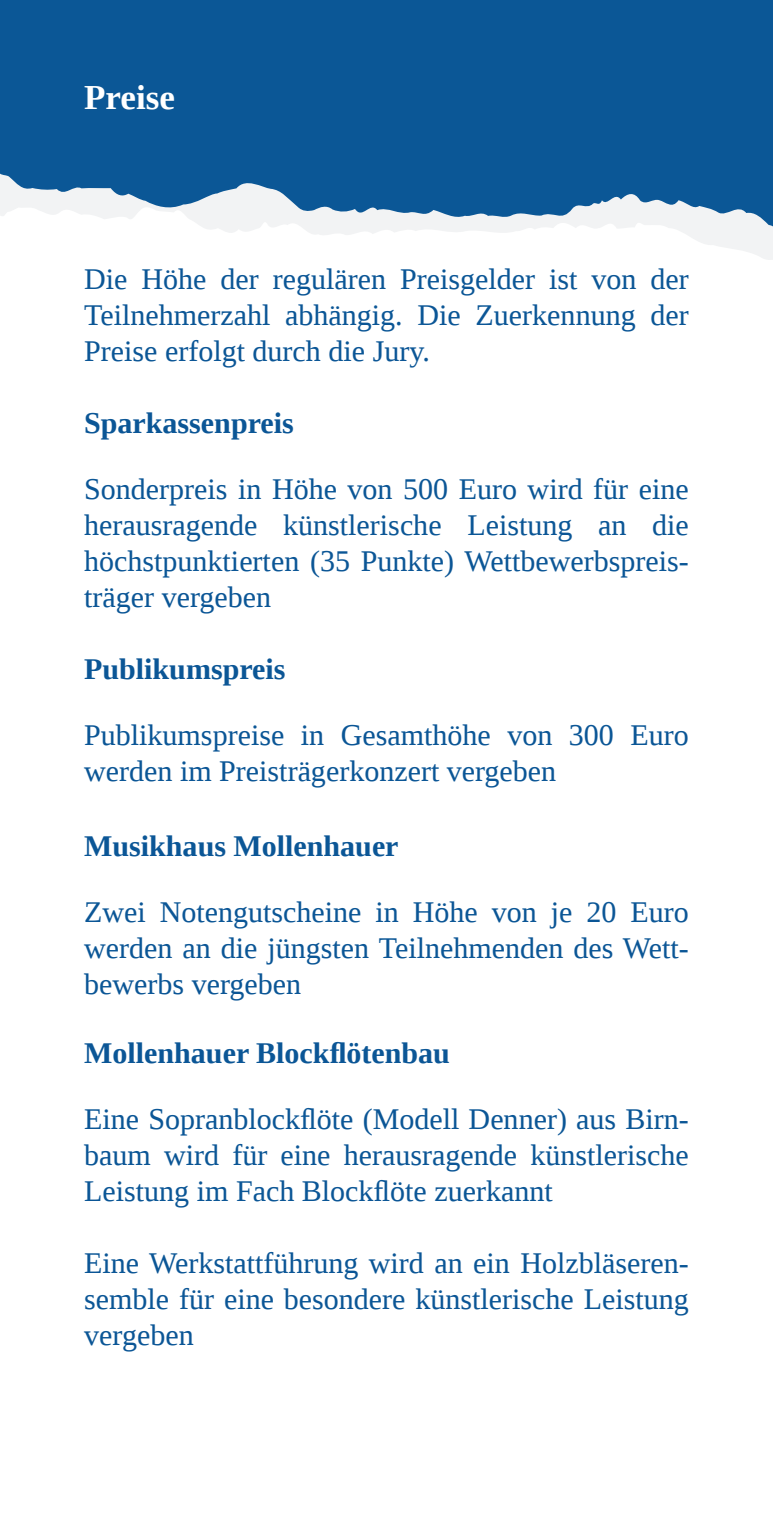
<style>
.page{position:relative;width:773px;height:1517px;background:#fff}
.page>*{position:absolute;margin:0;border:0;box-sizing:border-box;transform-origin:0 0}
.t1{font:700 35px "Liberation Serif";color:#fff}
.t2{font:30px/36px "Liberation Serif";color:#0b5696;text-align:justify}
.t3{font:700 30px "Liberation Serif";color:#0b5696}
</style>
<div class="page">
<svg style="left:0;top:0;width:772px;height:260px;fill:#0b5796"></svg>
<p class="t1" style="left:84px;top:73px;width:92px">Preise</p>
<p class="t2" style="left:84px;top:261px;width:606px">Die Höhe der regulären Preisgelder ist von der Teilnehmerzahl abhängig. Die Zuerkennung der Preise erfolgt durch die Jury.</p>
<p class="t3" style="left:84px;top:403px;width:211px">Sparkassenpreis</p>
<p class="t2" style="left:84px;top:471px;width:606px">Sonderpreis in Höhe von 500 Euro wird für eine herausragende künstlerische Leistung an die höchstpunktierten (35 Punkte) Wettbewerbspreis&shy;träger vergeben</p>
<p class="t3" style="left:84px;top:649px;width:203px">Publikumspreis</p>
<p class="t2" style="left:84px;top:717px;width:606px">Publikumspreise in Gesamthöhe von 300 Euro werden im Preisträgerkonzert vergeben</p>
<p class="t3" style="left:84px;top:826px;width:316px">Musikhaus Mollenhauer</p>
<p class="t2" style="left:84px;top:894px;width:606px">Zwei Notengutscheine in Höhe von je 20 Euro werden an die jüngsten Teilnehmenden des Wett&shy;bewerbs vergeben</p>
<p class="t3" style="left:84px;top:1033px;width:367px">Mollenhauer Blockflötenbau</p>
<p class="t2" style="left:84px;top:1101px;width:606px">Eine Sopranblockflöte (Modell Denner) aus Birn&shy;baum wird für eine herausragende künstlerische Leistung im Fach Blockflöte zuerkannt</p>
<p class="t2" style="left:84px;top:1245px;width:606px">Eine Werkstattführung wird an ein Holzbläseren&shy;semble für eine besondere künstlerische Leistung vergeben</p>
</div>
